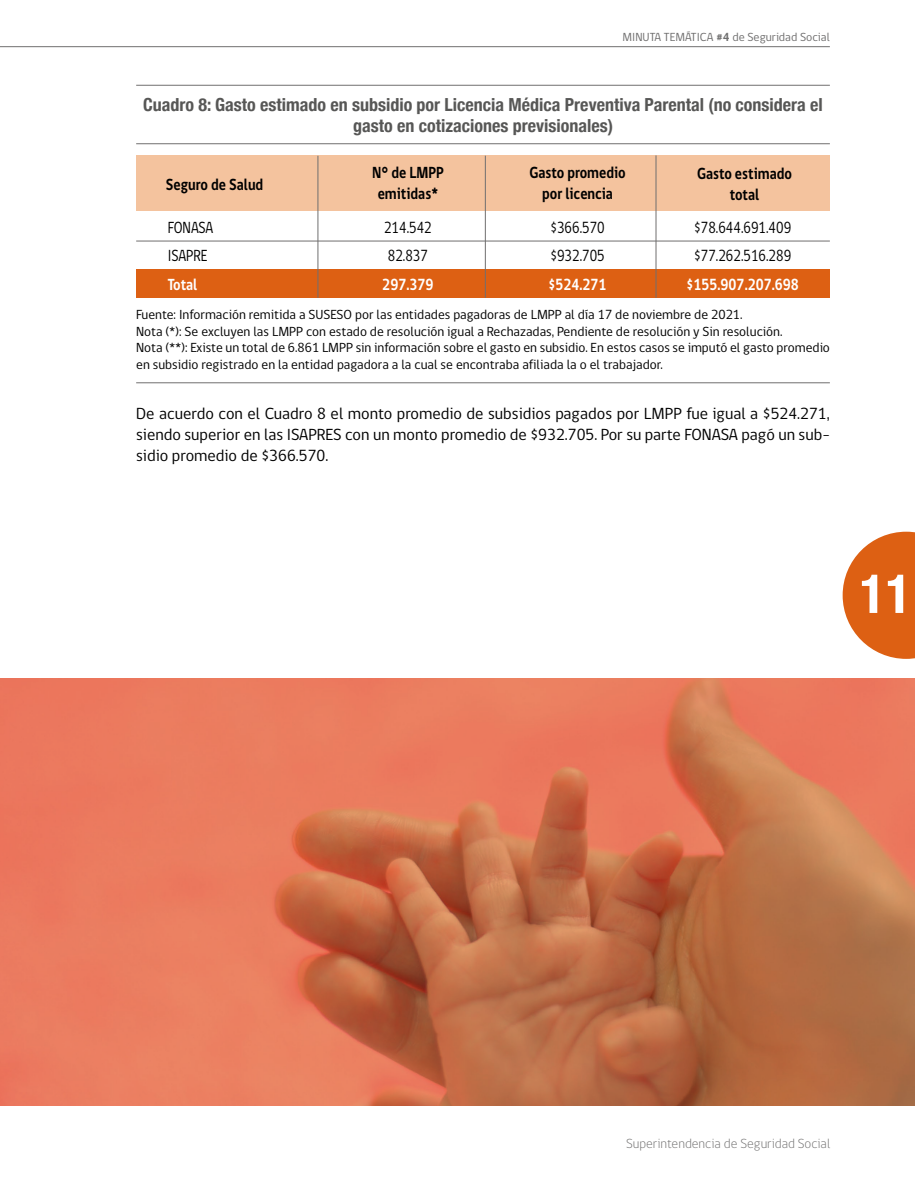
<style>
.page{position:relative;width:915px;height:1191px;background:#fff}
.page>*{position:absolute;margin:0;border:0;box-sizing:border-box;transform-origin:0 0}
.t1{font:700 condensed 54px "Helvetica Neue";color:#fff}
.t2{font:700 condensed 18px/21px "Helvetica Neue";color:#575756;text-align:center}
.t3{font:16.5px/21px "gob CL";color:#000;text-align:justify}
.t4{font:700 16.5px/21px "gob CL";color:#000;text-align:center;scale:.85 1}
.t5{font:16.5px "gob CL";color:#000;scale:.85 1}
.t6{font:700 16.5px "gob CL";color:#fff;scale:.85 1}
.t7{font:13.5px/16.5px "gob CL";color:#000}
.t8{font:300 13.5px "gob CL";color:#706f6f}
.t9{font:12px "gob CL";color:#706f6f}
.s1{font-weight:700}
</style>
<div class="page">
<hr style="left:0;top:46px;width:829px;height:1px;background:#706f6f">
<svg style="left:842px;top:531px;width:72px;height:128px"></svg>
<div style="left:136px;top:270px;width:693px;height:28px;background:#dd6013"></div>
<div style="left:136px;top:155px;width:693px;height:55px;background:#f4c39e"></div>
<hr style="left:136px;top:241px;width:693px;height:1px;background:#706f6f">
<hr style="left:485px;top:156px;width:1px;height:142px;background:#706f6f">
<hr style="left:136px;top:85px;width:693px;height:1px;background:#706f6f">
<hr style="left:655px;top:155px;width:1px;height:143px;background:#706f6f">
<hr style="left:136px;top:143px;width:693px;height:1px;background:#706f6f">
<hr style="left:317px;top:156px;width:1px;height:142px;background:#706f6f">
<hr style="left:136px;top:382px;width:693px;height:1px;background:#706f6f">
<svg style="left:0;top:678px;width:914px;height:428px;background:#d47452"></svg>
<p class="t9" style="left:622px;top:29px;width:209px">MINUTA TEMÁTICA <span class="s1">#4</span> de Seguridad Social</p>
<h2 class="t2" style="left:143px;top:93px;width:681px">Cuadro 8: Gasto estimado en subsidio por Licencia Médica Preventiva Parental (no considera el gasto en cotizaciones previsionales)</h2>
<p class="t4" style="left:372px;top:163px;width:86px">N° de LMPP</p>
<p class="t4" style="left:529px;top:163px;width:115px">Gasto promedio</p>
<p class="t4" style="left:377px;top:184px;width:72px">emitidas*</p>
<p class="t4" style="left:542px;top:184px;width:85px">por licencia</p>
<p class="t5" style="left:168px;top:216px;width:55px">FONASA</p>
<p class="t5" style="left:384px;top:216px;width:58px">214.542</p>
<p class="t5" style="left:550px;top:216px;width:65px">$366.570</p>
<p class="t5" style="left:694px;top:216px;width:116px">$78.644.691.409</p>
<p class="t5" style="left:168px;top:244px;width:48px">ISAPRE</p>
<p class="t5" style="left:388px;top:244px;width:49px">82.837</p>
<p class="t5" style="left:550px;top:244px;width:65px">$932.705</p>
<p class="t5" style="left:694px;top:244px;width:116px">$77.262.516.289</p>
<p class="t6" style="left:168px;top:273px;width:36px">Total</p>
<p class="t6" style="left:382px;top:273px;width:62px">297.379</p>
<p class="t6" style="left:548px;top:273px;width:70px">$524.271</p>
<p class="t6" style="left:686px;top:273px;width:134px">$155.907.207.698</p>
<p class="t7" style="left:136px;top:307px;width:695px">Fuente: Información remitida a SUSESO por las entidades pagadoras de LMPP al día 17 de noviembre de 2021.<br>Nota (*): Se excluyen las LMPP con estado de resolución igual a Rechazadas, Pendiente de resolución y Sin resolución.<br>Nota (**): Existe un total de 6.861 LMPP sin información sobre el gasto en subsidio. En estos casos se imputó el gasto promedio en subsidio registrado en la entidad pagadora a la cual se encontraba afiliada la o el trabajador.</p>
<p class="t3" style="left:136px;top:404px;width:695px">De acuerdo con el Cuadro 8 el monto promedio de subsidios pagados por LMPP fue igual a $524.271, siendo superior en las ISAPRES con un monto promedio de $932.705. Por su parte FONASA pagó un sub&shy;sidio promedio de $366.570.</p>
<p class="t4" style="left:166px;top:174px;width:116px">Seguro de Salud</p>
<p class="t4" style="left:696px;top:163px;width:113px">Gasto estimado total</p>
<h1 class="t1" style="left:859px;top:549px;width:53px">11</h1>
<p class="t8" style="left:626px;top:1134px;width:206px">Superintendencia de Seguridad Social</p>
</div>
